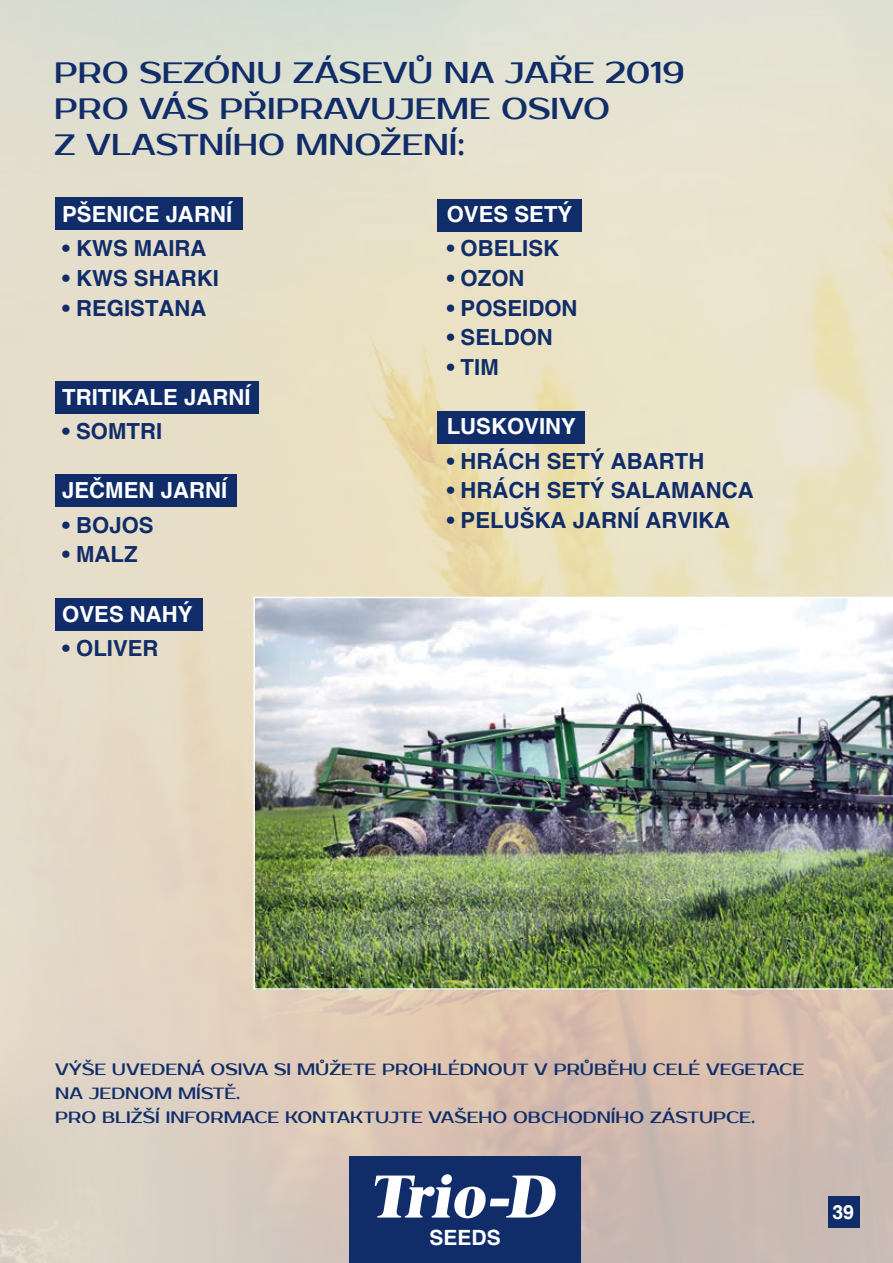
<style>
.page{position:relative;width:893px;height:1263px;background:#fff}
.page>*{position:absolute;margin:0;border:0;box-sizing:border-box;transform-origin:0 0}
.t1{font:30px/36px "Prosto One";color:#102d69}
.t2{font:700 22.2px "Helvetica";color:#102d69}
.t3{font:700 22.2px "Helvetica";color:#fff}
.t4{font:700 21px "Helvetica";color:#fff}
.t5{font:700 19.5px "Helvetica";color:#fff}
.t6{font:16.5px/24px "Prosto One";color:#102d69}
</style>
<div class="page">
<img style="left:0;top:0;width:893px;height:1263px">
<div style="left:0;top:674px;width:136px;height:589px;background:#e4d8c7"></div>
<div style="left:55px;top:197px;width:188px;height:32px;background:#102d69"></div>
<div style="left:55px;top:381px;width:204px;height:33px;background:#102d69"></div>
<div style="left:55px;top:474px;width:182px;height:33px;background:#102d69"></div>
<div style="left:55px;top:598px;width:148px;height:32px;background:#102d69"></div>
<div style="left:437px;top:199px;width:144px;height:32px;background:#102d69"></div>
<div style="left:437px;top:411px;width:148px;height:32px;background:#102d69"></div>
<img style="left:253px;top:597px;width:640px;height:393px">
<div style="left:349px;top:1157px;width:231px;height:106px;background:#102d69"></div>
<svg style="left:375px;top:1174px;width:181px;height:44px"></svg>
<div style="left:828px;top:1196px;width:31px;height:31px;background:#102d69"></div>
<h1 class="t1" style="left:54px;top:56px;width:632px">PRO SEZÓNU ZÁSEVŮ NA JAŘE 2019<br>PRO VÁS PŘIPRAVUJEME OSIVO<br>Z VLASTNÍHO MNOŽENÍ:</h1>
<p class="t3" style="left:62px;top:201px;width:171px">PŠENICE JARNÍ</p>
<p class="t2" style="left:62px;top:235px;width:146px">• KWS MAIRA</p>
<p class="t2" style="left:62px;top:265px;width:158px">• KWS SHARKI</p>
<p class="t2" style="left:62px;top:294px;width:146px">• REGISTANA</p>
<p class="t3" style="left:62px;top:383px;width:190px">TRITIKALE JARNÍ</p>
<p class="t2" style="left:62px;top:418px;width:102px">• SOMTRI</p>
<p class="t3" style="left:62px;top:477px;width:167px">JEČMEN JARNÍ</p>
<p class="t2" style="left:62px;top:511px;width:93px">• BOJOS</p>
<p class="t2" style="left:62px;top:541px;width:77px">• MALZ</p>
<p class="t3" style="left:62px;top:600px;width:132px">OVES NAHÝ</p>
<p class="t2" style="left:62px;top:635px;width:98px">• OLIVER</p>
<p class="t3" style="left:447px;top:201px;width:127px">OVES SETÝ</p>
<p class="t2" style="left:447px;top:235px;width:114px">• OBELISK</p>
<p class="t2" style="left:447px;top:265px;width:79px">• OZON</p>
<p class="t2" style="left:447px;top:294px;width:132px">• POSEIDON</p>
<p class="t2" style="left:447px;top:324px;width:108px">• SELDON</p>
<p class="t2" style="left:447px;top:354px;width:54px">• TIM</p>
<p class="t3" style="left:447px;top:413px;width:131px">LUSKOVINY</p>
<p class="t2" style="left:447px;top:447px;width:259px">• HRÁCH SETÝ ABARTH</p>
<p class="t2" style="left:447px;top:477px;width:308px">• HRÁCH SETÝ SALAMANCA</p>
<p class="t2" style="left:447px;top:507px;width:285px">• PELUŠKA JARNÍ ARVIKA</p>
<p class="t6" style="left:55px;top:1058px;width:750px">VÝŠE UVEDENÁ OSIVA SI MŮŽETE PROHLÉDNOUT V PRŮBĚHU CELÉ VEGETACE<br>NA JEDNOM MÍSTĚ.<br>PRO BLIŽŠÍ INFORMACE KONTAKTUJTE VAŠEHO OBCHODNÍHO ZÁSTUPCE.</p>
<p class="t4" style="left:430px;top:1225px;width:73px">SEEDS</p>
<p class="t5" style="left:832px;top:1200px;width:23px">39</p>
</div>
